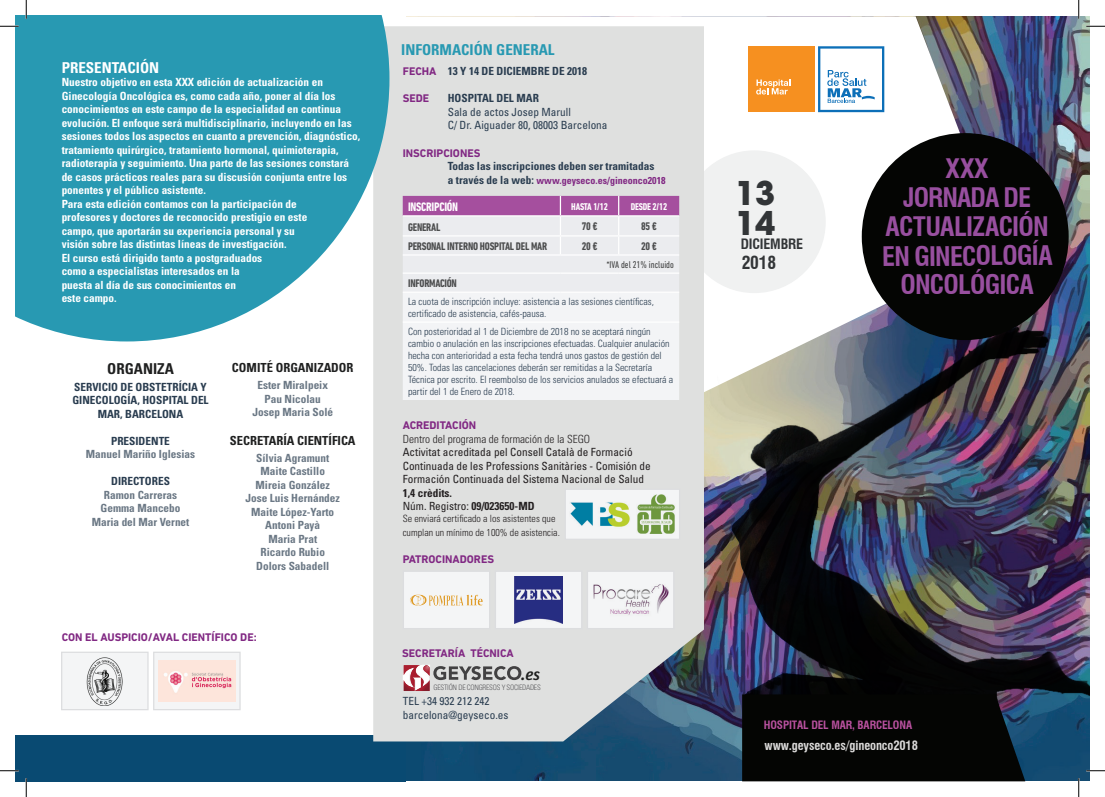
<style>
.page{position:relative;width:1105px;height:797px;background:#fff}
.page>*{position:absolute;margin:0;border:0;box-sizing:border-box;transform-origin:0 0}
.t1{font:700 32.5px/29.5px "ITC Avant Garde Std";color:#323537}
.t2{font:700 condensed 26.25px/29.2px "Swiss 721 BT";letter-spacing:-.03em;color:#984f9f;text-align:center}
.t3{font:700 condensed 17.5px "Swiss 721 BT";color:#323537}
.t4{font:italic 17.25px "Amaranth";color:#1e1f1e}
.t5{font:700 condensed 15px "Univers LT Std";color:#2899b2}
.t6{font:700 condensed 15px "Univers LT Std";color:#fff}
.t7{font:700 condensed 15px "Univers LT Std";color:#1f2020}
.t8{font:700 condensed 14px "Swiss 721 BT";letter-spacing:-.01em;color:#323537}
.t9{font:700 condensed 12.5px "Univers LT Std";color:#1f2020}
.t10{font:700 condensed 12.5px "Swiss 721 BT";letter-spacing:-.01em;color:#dcdbda}
.t11{font:700 condensed 12.5px "DIN Next LT Pro";letter-spacing:-.02em;color:#fff}
.t12{font:700 condensed 11.25px/13.5px "Univers LT Std";color:#fff}
.t13{font:700 condensed 11.25px/13.5px "Univers LT Std";color:#6b7885;text-align:center}
.t14{font:700 condensed 11.25px/13.5px "Univers LT Std";color:#2a3d50;text-align:center}
.t15{font:condensed 11.25px/13.5px "Univers LT Std";color:#231f20}
.t16{font:700 11.25px "DIN Next LT Pro";color:#812883}
.t17{font:condensed 11.25px/13.5px "Univers LT Std";color:#2a3d50}
.t18{font:700 condensed 11.25px "DIN Next LT Pro";letter-spacing:-.02em;color:#4b4c4d}
.t19{font:300 condensed 11.25px "Univers LT Std";color:#231f20}
.t20{font:700 condensed 11.25px/13.5px "Univers LT Std";color:#231f20}
.t21{font:700 condensed 11.25px "Swiss 721 BT";letter-spacing:-.01em;color:#b9519f}
.t22{font:300 condensed 10px/12px "Univers LT Std";color:#2a3d50}
.t23{font:300 condensed 10px/13.5px "Univers LT Std";color:#231f20}
.t24{font:700 condensed 10px "Univers LT Std";color:#812883}
.t25{font:700 condensed 10px "DIN Next LT Pro";letter-spacing:-.02em;color:#fff}
.t26{font:condensed 10px "DIN Next LT Pro";color:#434444}
.t27{font:300 condensed 7.5px "Univers LT Std";letter-spacing:-.03em;color:#59595c}
.s1{font-family:"DIN Next LT Pro";font-stretch:normal;color:#812883}
.s2{font-size:11.25px;color:#2a3d50}
.s3{font-weight:400}
.s4{font-size:18px}
</style>
<div class="page">
<div style="left:61px;top:651px;width:88px;height:59px;background:#f4f5f6;border:1px solid #dcdddf"></div>
<div style="left:153px;top:651px;width:88px;height:59px;background:#f4f5f6;border:1px solid #dcdddf"></div>
<img style="left:407px;top:16px;width:682px;height:764px">
<svg style="left:406px;top:16px;width:597px;height:441px"></svg>
<img style="left:718px;top:299px;width:371px;height:456px">
<div style="left:748px;top:46px;width:66px;height:66px;background:#f69020"></div>
<svg style="left:756px;top:79px;width:34px;height:15px"></svg>
<svg style="left:818px;top:46px;width:66px;height:66px"></svg>
<div style="left:862px;top:133px;width:207px;height:207px;background:#040503;border-radius:50%"></div>
<div style="left:683px;top:150px;width:143px;height:143px;background:#f0f1f1;border-radius:50%"></div>
<div style="left:742px;top:694px;width:283px;height:87px;background:#040503"></div>
<div style="left:16px;top:735px;width:390px;height:46px;background:#094a72"></div>
<div style="left:373px;top:26px;width:331px;height:715px;background:#dfe0df"></div>
<svg style="left:16px;top:16px;width:373px;height:325px;background:#42a5bb"></svg>
<svg style="left:403px;top:196px;width:276px;height:204px"></svg>
<hr style="left:403px;top:254px;width:157px;height:1px;background:#fff">
<hr style="left:560px;top:254px;width:59px;height:1px;background:#fff">
<hr style="left:619px;top:254px;width:60px;height:1px;background:#fff">
<hr style="left:403px;top:272px;width:157px;height:2px;background:#fff">
<hr style="left:560px;top:272px;width:59px;height:2px;background:#fff">
<hr style="left:619px;top:272px;width:60px;height:2px;background:#fff">
<hr style="left:403px;top:291px;width:157px;height:2px;background:#fff">
<hr style="left:560px;top:291px;width:59px;height:2px;background:#fff">
<hr style="left:619px;top:291px;width:60px;height:2px;background:#fff">
<hr style="left:403px;top:321px;width:157px;height:2px;background:#fff">
<hr style="left:560px;top:321px;width:59px;height:2px;background:#fff">
<hr style="left:619px;top:321px;width:60px;height:2px;background:#fff">
<svg style="left:403px;top:664px;width:118px;height:27px;background:#beafb1"></svg>
<img style="left:87px;top:657px;width:36px;height:49px">
<img style="left:158px;top:660px;width:77px;height:41px">
<div style="left:495px;top:570px;width:87px;height:59px;background:#f4f5f6;border:1px solid #dcdddf"></div>
<img style="left:515px;top:576px;width:47px;height:47px">
<div style="left:403px;top:570px;width:87px;height:59px;background:#f4f5f6;border:1px solid #dcdddf"></div>
<img style="left:410px;top:594px;width:73px;height:12px">
<div style="left:587px;top:570px;width:87px;height:59px;background:#f4f5f6;border:1px solid #dcdddf"></div>
<img style="left:593px;top:584px;width:75px;height:31px">
<div style="left:565px;top:489px;width:115px;height:50px;background:#f4f5f6;border:1px solid #dcdddf"></div>
<img style="left:637px;top:495px;width:38px;height:38px">
<img style="left:570px;top:502px;width:60px;height:25px">
<svg style="left:0;top:25px;width:19px;height:2px"></svg>
<svg style="left:1086px;top:25px;width:19px;height:2px"></svg>
<svg style="left:0;top:770px;width:19px;height:1px"></svg>
<svg style="left:1086px;top:770px;width:19px;height:1px"></svg>
<svg style="left:25px;top:0;width:2px;height:19px"></svg>
<svg style="left:25px;top:778px;width:2px;height:19px"></svg>
<svg style="left:1078px;top:0;width:1px;height:19px"></svg>
<svg style="left:1078px;top:778px;width:1px;height:19px"></svg>
<h3 class="t6" style="left:62px;top:58px;width:9px">PRESENTACIÓN</h3>
<p class="t12" style="left:62px;top:75px;width:300px">Nuestro objetivo en esta XXX edición de actualización en Ginecología Oncológica es, como cada año, poner al día los conocimientos en este campo de la especialidad en continua evolución. El enfoque será multidisciplinario, incluyendo en las sesiones todos los aspectos en cuanto a prevención, diagnóstico, tratamiento quirúrgico, tratamiento hormonal, quimioterapia, radioterapia y seguimiento. Una parte de las sesiones constará de casos prácticos reales para su discusión conjunta entre los ponentes y el público asistente.<br>Para esta edición contamos con la participación de<br>profesores y doctores de reconocido prestigio en este<br>campo, que aportarán su experiencia personal y su<br>visión sobre las distintas líneas de investigación.<br>El curso está dirigido tanto a postgraduados<br>como a especialistas interesados en la<br>puesta al día de sus conocimientos en<br>este campo.</p>
<h3 class="t7" style="left:107px;top:360px;width:68px">ORGANIZA</h3>
<p class="t14" style="left:72px;top:380px;width:138px">Servicio de Obstetrícia y<br>Ginecología, Hospital del<br>Mar, Barcelona</p>
<p class="t14" style="left:111px;top:434px;width:60px">Presidente</p>
<p class="t13" style="left:86px;top:447px;width:111px">Manuel Mariño Iglesias</p>
<p class="t14" style="left:111px;top:474px;width:60px">Directores</p>
<p class="t13" style="left:92px;top:488px;width:99px">Ramon Carreras<br>Gemma Mancebo<br>Maria del Mar Vernet</p>
<p class="t9" style="left:232px;top:360px;width:123px">Comité Organizador</p>
<p class="t13" style="left:252px;top:378px;width:82px">Ester Miralpeix<br>Pau Nicolau<br>Josep Maria Solé</p>
<p class="t9" style="left:230px;top:433px;width:127px">SecretarÍa Científica</p>
<p class="t13" style="left:246px;top:451px;width:96px">Sílvia Agramunt<br>Maite Castillo<br>Mireia González<br>Jose Luis Hernández<br>Maite López-Yarto<br>Antoni Payà<br>Maria Prat<br>Ricardo Rubio<br>Dolors Sabadell</p>
<p class="t16" style="left:62px;top:630px;width:197px">CON EL AUSPICIO/AVAL CIENTÍFICO DE:</p>
<h3 class="t5" style="left:401px;top:41px;width:155px">Información General</h3>
<p class="t14" style="left:403px;top:64px;width:186px"><span class="s1">FECHA</span> 13 y 14 de diciembre de 2018</p>
<p class="t16" style="left:403px;top:92px;width:28px">SEDE</p>
<p class="t14" style="left:448px;top:91px;width:93px">Hospital del Mar</p>
<p class="t17" style="left:448px;top:105px;width:161px">Sala de actos Josep Marull<br>C/ Dr. Aiguader 80, 08003 Barcelona</p>
<p class="t16" style="left:403px;top:146px;width:72px">INSCRIPCIONES</p>
<p class="t14" style="left:448px;top:159px;width:208px">Todas las inscripciones deben ser tramitadas</p>
<p class="t24" style="left:448px;top:174px;width:219px"><span class="s2">a través de la web:</span> www.geyseco.es/gineonco2018</p>
<p class="t11" style="left:408px;top:199px;width:52px">INSCRIPCIÓN</p>
<p class="t25" style="left:571px;top:200px;width:38px">HASTA 1/12</p>
<p class="t25" style="left:631px;top:200px;width:38px">DESDE 2/12</p>
<p class="t18" style="left:408px;top:220px;width:34px">GENERAL</p>
<p class="t18" style="left:582px;top:220px;width:17px">70 €</p>
<p class="t18" style="left:641px;top:220px;width:17px">85 €</p>
<p class="t18" style="left:408px;top:239px;width:141px">PERSONAL INTERNO HOSPITAL DEL MAR</p>
<p class="t18" style="left:582px;top:239px;width:17px">20 €</p>
<p class="t18" style="left:641px;top:239px;width:17px">20 €</p>
<p class="t26" style="left:606px;top:259px;width:69px">*IVA del 21% incluido</p>
<p class="t18" style="left:408px;top:277px;width:50px">INFORMACIÓN</p>
<p class="t22" style="left:408px;top:295px;width:247px">La cuota de inscripción incluye: asistencia a las sesiones científicas, certificado de asistencia, cafés-pausa.</p>
<p class="t22" style="left:408px;top:325px;width:267px">Con posterioridad al 1 de Diciembre de 2018 no se aceptará ningún cambio o anulación en las inscripciones efectuadas. Cualquier anulación hecha con anterioridad a esta fecha tendrá unos gastos de gestión del 50%. Todas las cancelaciones deberán ser remitidas a la Secretaría Técnica por escrito. El reembolso de los servicios anulados se efectuará a partir del 1 de Enero de 2018.</p>
<p class="t16" style="left:403px;top:418px;width:75px">ACREDITACIÓN</p>
<p class="t19" style="left:403px;top:432px;width:189px">Dentro del programa de formación de la SEGO</p>
<p class="t15" style="left:403px;top:445px;width:250px">Activitat acreditada pel Consell Català de Formació<br>Continuada de les Professions Sanitàries - Comisión de<br>Formación Continuada del Sistema Nacional de Salud</p>
<p class="t20" style="left:403px;top:486px;width:125px">1,4 crèdits.<br><span class="s3">Núm. Registro:</span> 09/023650-MD</p>
<p class="t23" style="left:403px;top:512px;width:159px">Se enviará certificado a los asistentes que cumplan un mínimo de 100% de asistencia.</p>
<p class="t16" style="left:403px;top:552px;width:93px">PATROCINADORES</p>
<p class="t16" style="left:402px;top:647px;width:113px">SECRETARÍA TÉCNICA</p>
<p class="t27" style="left:434px;top:682px;width:109px">GESTIÓN DE CONGRESOS Y SOCIEDADES</p>
<h3 class="t4" style="left:521px;top:664px;width:21px"><span class="s4">.</span>es</h3>
<p class="t17" style="left:403px;top:694px;width:107px">TEL +34 932 212 242 barcelona@geyseco.es</p>
<h1 class="t1" style="left:735px;top:178px;width:41px">13<br>14</h1>
<p class="t8" style="left:741px;top:236px;width:64px">DICIEMBRE</p>
<h3 class="t3" style="left:742px;top:252px;width:36px">2018</h3>
<h2 class="t2" style="left:945px;top:154px;width:45px">XXX</h2>
<h2 class="t2" style="left:885px;top:182px;width:165px">JORNADA DE<br>ACTUALIZACIÓN</h2>
<h2 class="t2" style="left:882px;top:243px;width:172px;rotate:-1deg">EN GINECOLOGÍA</h2>
<h2 class="t2" style="left:900px;top:270px;width:135px">ONCOLÓGICA</h2>
<p class="t21" style="left:764px;top:718px;width:150px">HOSPITAL DEL MAR, BARCELONA</p>
<p class="t10" style="left:765px;top:738px;width:155px">www.geyseco.es/gineonco2018</p>
</div>
